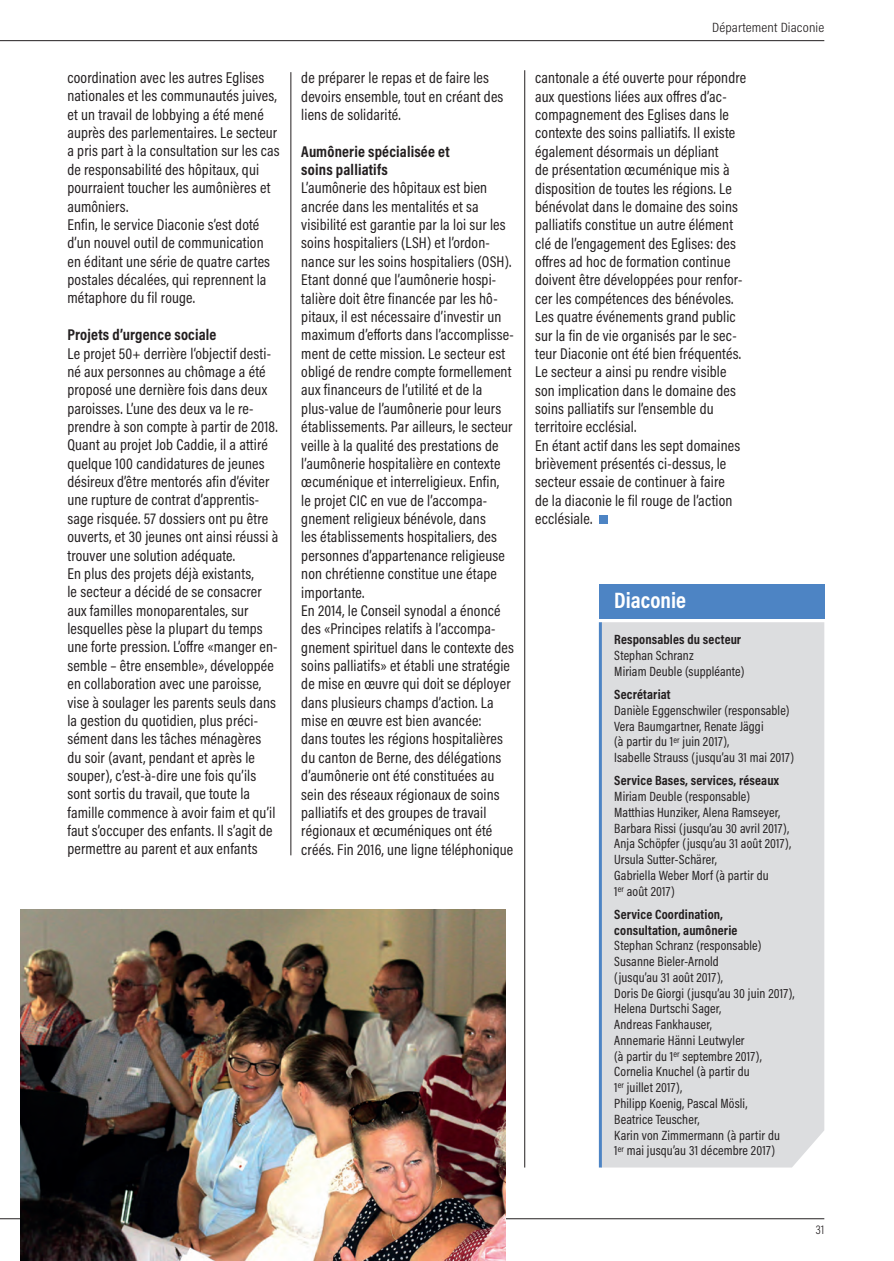
<style>
.page{position:relative;width:894px;height:1261px;background:#fff}
.page>*{position:absolute;margin:0;border:0;box-sizing:border-box;transform-origin:0 0}
.t1{font:700 22.5px "Acumin Pro Cond";color:#fff}
.t2{font:15.75px/18.3px "Acumin Pro Cond";letter-spacing:.01em;color:#231f20}
.t3{font:700 15.75px/18.3px "Acumin Pro Cond";letter-spacing:.01em;color:#231f20}
.t4{font:13.5px/15.8px "Acumin Pro Cond";letter-spacing:.01em;color:#231f20}
.t5{font:700 13.5px/15.8px "Acumin Pro Cond";letter-spacing:.01em;color:#231f20}
.t6{font:300 13.5px "Acumin Pro Cond";letter-spacing:.01em;color:#231f20;scale:1.1 1}
.t7{font:300 12.75px "Acumin Pro Cond";color:#231f20}
</style>
<div class="page">
<hr style="left:0;top:1218px;width:824px;height:1px;background:#231f20">
<hr style="left:0;top:40px;width:824px;height:1px;background:#231f20">
<div style="left:599px;top:515px;width:8px;height:9px;background:#4d84c4"></div>
<hr style="left:291px;top:72px;width:1px;height:783px;background:#231f20">
<hr style="left:524px;top:70px;width:1px;height:1097px;background:#231f20">
<img style="left:21px;top:909px;width:485px;height:352px">
<div style="left:602px;top:622px;width:222px;height:545px;background:#dcdddf"></div>
<div style="left:599px;top:584px;width:225px;height:35px;background:#4d84c4"></div>
<hr style="left:599px;top:622px;width:3px;height:545px;background:#4d84c4">
<p class="t2" style="left:67px;top:68px;width:214px">coordination avec les autres Eglises nationales et les communautés juives, et un travail de lobbying a été mené auprès des parlementaires. Le secteur a pris part à la consultation sur les cas de responsabilité des hôpitaux, qui pourraient toucher les aumônières et aumôniers.<br>Enfin, le service Diaconie s’est doté d’un nouvel outil de communication en éditant une série de quatre cartes postales décalées, qui reprennent la métaphore du fil rouge.</p>
<p class="t3" style="left:67px;top:325px;width:151px">Projets d’urgence sociale</p>
<p class="t2" style="left:67px;top:344px;width:213px">Le projet 50+ derrière l‘objectif desti&shy;né aux personnes au chômage a été proposé une dernière fois dans deux paroisses. L’une des deux va le re&shy;prendre à son compte à partir de 2018.<br>Quant au projet Job Caddie, il a attiré quelque 100 candidatures de jeunes désireux d’être mentorés afin d’éviter une rupture de contrat d’apprentis&shy;sage risquée. 57 dossiers ont pu être ouverts, et 30 jeunes ont ainsi réussi à trouver une solution adéquate.<br>En plus des projets déjà existants,<br>le secteur a décidé de se consacrer aux familles monoparentales, sur lesquelles pèse la plupart du temps une forte pression. L’offre «manger en&shy;semble – être ensemble», développée en collaboration avec une paroisse, vise à soulager les parents seuls dans la gestion du quotidien, plus préci&shy;sément dans les tâches ménagères du soir (avant, pendant et après le souper), c’est-à-dire une fois qu’ils sont sortis du travail, que toute la famille commence à avoir faim et qu’il faut s’occuper des enfants. Il s’agit de permettre au parent et aux enfants</p>
<p class="t2" style="left:301px;top:68px;width:204px">de préparer le repas et de faire les devoirs ensemble, tout en créant des liens de solidarité.</p>
<p class="t3" style="left:301px;top:142px;width:150px">Aumônerie spécialisée et soins palliatifs</p>
<p class="t2" style="left:301px;top:178px;width:214px">L’aumônerie des hôpitaux est bien ancrée dans les mentalités et sa visibilité est garantie par la loi sur les soins hospitaliers (LSH) et l’ordon&shy;nance sur les soins hospitaliers (OSH).<br>Etant donné que l’aumônerie hospi&shy;talière doit être financée par les hô&shy;pitaux, il est nécessaire d’investir un maximum d’efforts dans l’accomplisse&shy;ment de cette mission. Le secteur est obligé de rendre compte formellement aux financeurs de l’utilité et de la plus-value de l’aumônerie pour leurs établissements. Par ailleurs, le secteur veille à la qualité des prestations de l’aumônerie hospitalière en contexte œcuménique et interreligieux. Enfin,<br>le projet CIC en vue de l’accompa&shy;gnement religieux bénévole, dans<br>les établissements hospitaliers, des personnes d’appartenance religieuse non chrétienne constitue une étape importante.<br>En 2014, le Conseil synodal a énoncé des «Principes relatifs à l’accompa&shy;gnement spirituel dans le contexte des soins palliatifs» et établi une stratégie de mise en œuvre qui doit se déployer dans plusieurs champs d’action. La mise en œuvre est bien avancée:<br>dans toutes les régions hospitalières du canton de Berne, des délégations d’aumônerie ont été constituées au sein des réseaux régionaux de soins palliatifs et des groupes de travail régionaux et œcuméniques ont été créés. Fin 2016, une ligne téléphonique</p>
<p class="t6" style="left:712px;top:19px;width:104px">Département Diaconie</p>
<p class="t2" style="left:535px;top:68px;width:213px">cantonale a été ouverte pour répondre aux questions liées aux offres d’ac&shy;compagnement des Eglises dans le contexte des soins palliatifs. Il existe également désormais un dépliant<br>de présentation œcuménique mis à disposition de toutes les régions. Le bénévolat dans le domaine des soins palliatifs constitue un autre élément clé de l’engagement des Eglises: des offres ad hoc de formation continue doivent être développées pour renfor&shy;cer les compétences des bénévoles.<br>Les quatre événements grand public sur la fin de vie organisés par le sec&shy;teur Diaconie ont été bien fréquentés.<br>Le secteur a ainsi pu rendre visible son implication dans le domaine des soins palliatifs sur l’ensemble du territoire ecclésial.<br>En étant actif dans les sept domaines brièvement présentés ci-dessus, le secteur essaie de continuer à faire<br>de la diaconie le fil rouge de l’action ecclésiale.</p>
<h1 class="t1" style="left:614px;top:585px;width:73px">Diaconie</h1>
<p class="t5" style="left:614px;top:631px;width:128px">Responsables du secteur</p>
<p class="t4" style="left:614px;top:647px;width:132px">Stephan Schranz<br>Miriam Deuble (suppléante)</p>
<p class="t5" style="left:614px;top:686px;width:58px">Secrétariat</p>
<p class="t4" style="left:614px;top:702px;width:181px">Danièle Eggenschwiler (responsable)<br>Vera Baumgartner, Renate Jäggi<br>(à partir du 1<sup>er</sup> juin 2017),<br>Isabelle Strauss (jusqu’au 31 mai 2017)</p>
<p class="t5" style="left:614px;top:772px;width:166px">Service Bases, services, réseaux</p>
<p class="t4" style="left:614px;top:788px;width:178px">Miriam Deuble (responsable)<br>Matthias Hunziker, Alena Ramseyer,<br>Barbara Rissi (jusqu’au 30 avril 2017),<br>Anja Schöpfer (jusqu’au 31 août 2017),<br>Ursula Sutter-Schärer,<br>Gabriella Weber Morf (à partir du<br>1<sup>er</sup> août 2017)</p>
<p class="t5" style="left:614px;top:906px;width:125px">Service Coordination, consultation, aumônerie</p>
<p class="t4" style="left:614px;top:937px;width:182px">Stephan Schranz (responsable)<br>Susanne Bieler-Arnold<br>(jusqu’au 31 août 2017),<br>Doris De Giorgi (jusqu’au 30 juin 2017),<br>Helena Durtschi Sager,<br>Andreas Fankhauser,<br>Annemarie Hänni Leutwyler<br>(à partir du 1<sup>er</sup> septembre 2017),<br>Cornelia Knuchel (à partir du<br>1<sup>er</sup> juillet 2017),<br>Philipp Koenig, Pascal Mösli,<br>Beatrice Teuscher,<br>Karin von Zimmermann (à partir du<br>1<sup>er</sup> mai jusqu’au 31 décembre 2017)</p>
<p class="t7" style="left:816px;top:1221px;width:10px">31</p>
</div>
